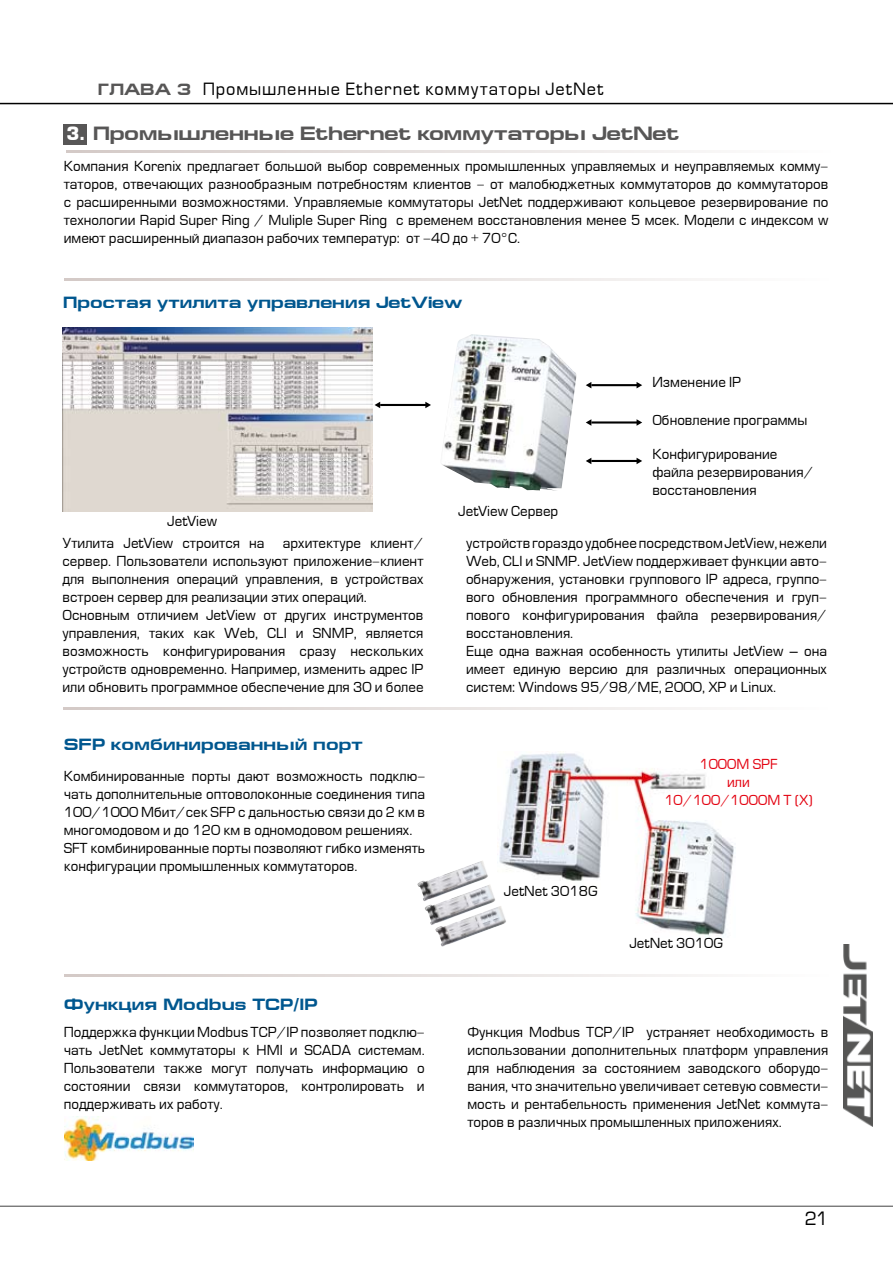
<style>
.page{position:relative;width:893px;height:1263px;background:#fff}
.page>*{position:absolute;margin:0;border:0;box-sizing:border-box;transform-origin:0 0}
.Ogl1{font:700 19.5px "Europe Ext";letter-spacing:-.01em;color:#575656}
.t1{font:18px "Europe";color:#000}
.text{font:700 16.5px "Europe Ext";color:#00578f}
.text-2{font:16.5px "Europe";letter-spacing:.055em;color:#000}
.text-3{font:13.5px/18px "Europe";color:#000}
.text-4{font:13.5px/18px "Europe";color:#e3000f;text-align:center}
.s1{font-family:"Europe Ext";font-weight:700;color:#575656}
.s2{font-family:"Europe";font-size:18px;color:#fff}
</style>
<div class="page">
<hr style="left:0;top:103px;width:893px;height:1px;background:#000">
<hr style="left:0;top:1205px;width:893px;height:2px;background:#575656">
<img style="left:843px;top:945px;width:30px;height:181px">
<img style="left:499px;top:753px;width:235px;height:183px">
<hr style="left:64px;top:278px;width:764px;height:3px;background:#d4cac7">
<hr style="left:63px;top:707px;width:764px;height:3px;background:#d4cac7">
<img style="left:63px;top:327px;width:309px;height:185px">
<hr style="left:380px;top:404px;width:47px;height:2px;background:#000">
<svg style="left:375px;top:402px;width:5px;height:6px"></svg>
<svg style="left:425px;top:402px;width:6px;height:6px"></svg>
<img style="left:442px;top:334px;width:135px;height:157px">
<hr style="left:591px;top:384px;width:47px;height:2px;background:#000">
<hr style="left:591px;top:421px;width:47px;height:2px;background:#000">
<hr style="left:591px;top:460px;width:47px;height:2px;background:#000">
<svg style="left:586px;top:458px;width:5px;height:6px"></svg>
<svg style="left:637px;top:458px;width:5px;height:6px"></svg>
<svg style="left:586px;top:419px;width:5px;height:7px"></svg>
<svg style="left:637px;top:419px;width:5px;height:7px"></svg>
<svg style="left:586px;top:382px;width:5px;height:6px"></svg>
<svg style="left:637px;top:382px;width:5px;height:6px"></svg>
<img style="left:417px;top:861px;width:71px;height:40px">
<img style="left:424px;top:884px;width:71px;height:41px">
<img style="left:435px;top:906px;width:72px;height:41px">
<div style="left:64px;top:124px;width:23px;height:21px;background:#575656"></div>
<hr style="left:66px;top:150px;width:765px;height:3px;background:#d4cac7">
<hr style="left:64px;top:974px;width:764px;height:3px;background:#d4cac7">
<img style="left:65px;top:1116px;width:128px;height:44px">
<p class="text-2" style="left:98px;top:80px;width:507px"><span class="s1">ГЛАВА 3</span> Промышленные Ethernet коммутаторы JetNet</p>
<p class="Ogl1" style="left:67px;top:123px;width:614px"><span class="s2">3.</span> Промышленные Ethernet коммутаторы JetNet</p>
<p class="text-3" style="left:64px;top:157px;width:766px;text-align:justify">Компания Korenix предлагает большой выбор современных промышленных управляемых и неуправляемых комму&shy;таторов, отвечающих разнообразным потребностям клиентов - от малобюджетных коммутаторов до коммутаторов с расширенными возможностями. Управляемые коммутаторы JetNet поддерживают кольцевое резервирование по технологии Rapid Super Ring / Muliple Super Ring с временем восстановления менее 5 мсек. Модели с индексом w имеют расширенный диапазон рабочих температур: от -40 до + 70°C.</p>
<p class="text" style="left:63px;top:293px;width:401px">Простая утилита управления JetView</p>
<p class="text-3" style="left:167px;top:513px;width:51px">JetView</p>
<p class="text-3" style="left:458px;top:503px;width:102px">JetView Сервер</p>
<p class="text-3" style="left:652px;top:374px;width:90px">Изменение IP</p>
<p class="text-3" style="left:652px;top:411px;width:156px">Обновление программы</p>
<p class="text-3" style="left:652px;top:445px;width:163px">Конфигурирование файла резервирования/ восстановления</p>
<p class="text-3" style="left:63px;top:535px;width:363px;text-indent:220px">архитектуре клиент/ сервер. Пользователи используют приложение-клиент для выполнения операций управления, в устройствах встроен сервер для реализации этих операций.<br>Основным отличием JetView от других инструментов управления, таких как Web, CLI и SNMP, является возможность конфигурирования сразу нескольких устройств одновременно. Например, изменить адрес IP или обновить программное обеспечение для 30 и более</p>
<p class="text-3" style="left:466px;top:535px;width:363px">устройств гораздо удобнее посредством JetView, нежели Web, CLI и SNMP. JetView поддерживает функции авто&shy;обнаружения, установки группового IP адреса, группо&shy;вого обновления программного обеспечения и груп&shy;пового конфигурирования файла резервирования/ восстановления.<br>Еще одна важная особенность утилиты JetView – она имеет единую версию для различных операционных систем: Windows 95/98/ME, 2000, XP и Linux.</p>
<p class="text-3" style="left:63px;top:535px;width:203px">Утилита JetView строится на</p>
<p class="text" style="left:64px;top:735px;width:300px">SFP комбинированный порт</p>
<p class="text-3" style="left:64px;top:768px;width:363px">Комбинированные порты дают возможность подклю&shy;чать дополнительные оптоволоконные соединения типа 100/1000 Мбит/сек SFP с дальностью связи до 2 км в многомодовом и до 120 км в одномодовом решениях.<br>SFT комбинированные порты позволяют гибко изменять конфигурации промышленных коммутаторов.</p>
<p class="text-3" style="left:504px;top:882px;width:95px">JetNet 3018G</p>
<p class="text-4" style="left:664px;top:755px;width:150px">1000M SPF<br>или<br>10/100/1000M T (X)</p>
<p class="text-3" style="left:629px;top:934px;width:95px">JetNet 3010G</p>
<p class="text" style="left:64px;top:995px;width:255px">Функция Modbus TCP/IP</p>
<p class="text-3" style="left:64px;top:1024px;width:362px;text-align:justify">Поддержка функции Modbus TCP/IP позволяет подклю&shy;чать JetNet коммутаторы к HMI и SCADA системам.<br>Пользователи также могут получать информацию о состоянии связи коммутаторов, контролировать и поддерживать их работу.</p>
<p class="text-3" style="left:467px;top:1024px;width:363px;text-align:justify">Функция Modbus TCP/IP устраняет необходимость в использовании дополнительных платформ управления для наблюдения за состоянием заводского оборудо&shy;вания, что значительно увеличивает сетевую совмести&shy;мость и рентабельность применения JetNet коммута&shy;торов в различных промышленных приложениях.</p>
<h2 class="t1" style="left:805px;top:1209px;width:25px">21</h2>
</div>
